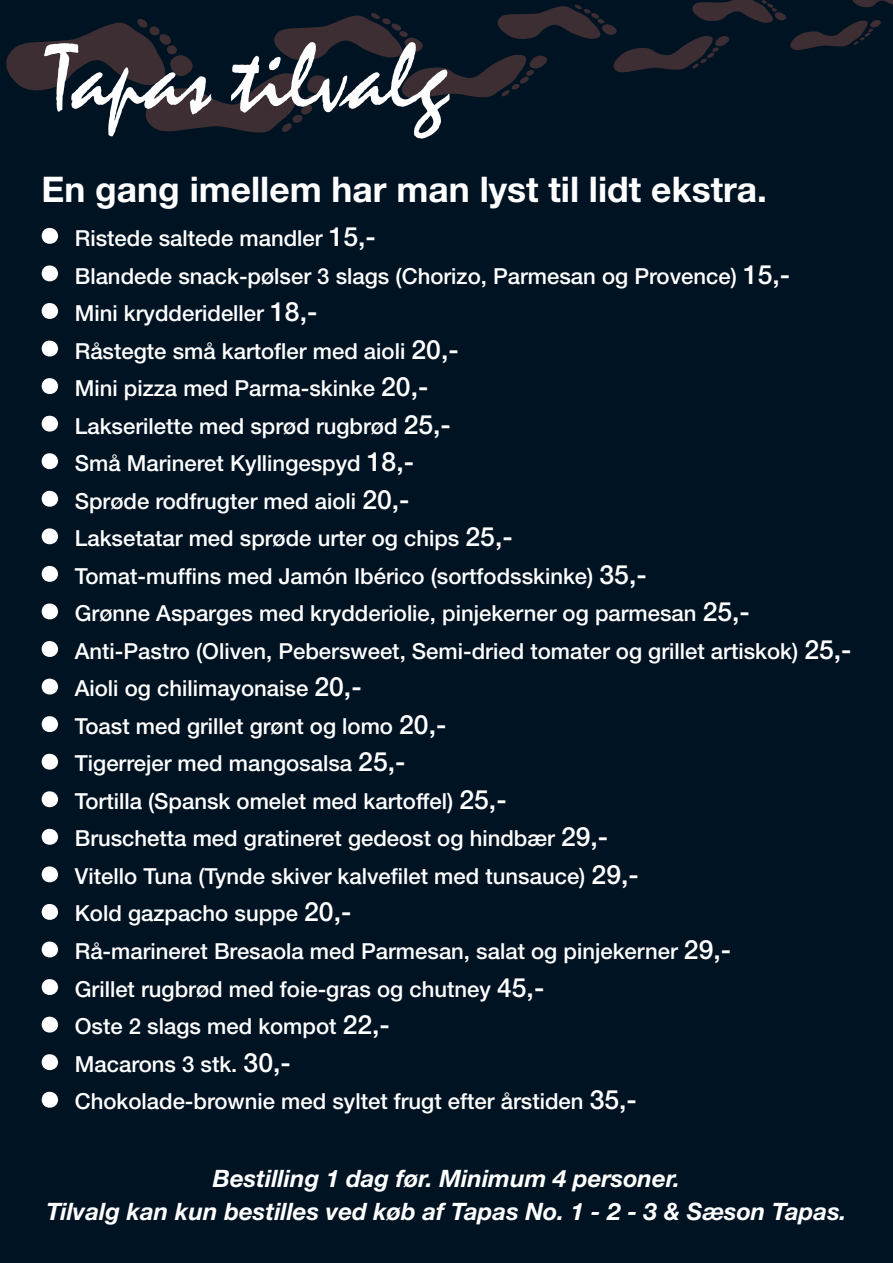
<style>
.page{position:relative;width:893px;height:1263px;background:#001322}
.page>*{position:absolute;margin:0;border:0;box-sizing:border-box;transform-origin:0 0}
.t1{font:italic 600 126px "Adobe Caslon Pro";color:#fff}
.t2{font:91.5px "Mistral";color:#fff}
.t3{font:700 35.4px "Helvetica Neue";color:#fff}
.t4{font:italic 700 24px "Helvetica Neue";color:#fff}
.t5{font:500 22.05px "Helvetica Neue";color:#fff}
.s1{font-size:26.55px}
</style>
<div class="page">
<svg style="left:6px;top:0;width:887px;height:133px"></svg>
<p class="t2" style="left:43px;top:26px;width:407px">Tapas tilvalg</p>
<p class="t3" style="left:42px;top:168px;width:727px">En gang imellem har man lyst til lidt ekstra.</p>
<p class="t1" style="left:36px;top:125px;width:33px">.</p>
<p class="t1" style="left:36px;top:163px;width:33px">.</p>
<p class="t1" style="left:36px;top:200px;width:33px">.</p>
<p class="t1" style="left:36px;top:238px;width:33px">.</p>
<p class="t1" style="left:36px;top:276px;width:33px">.</p>
<p class="t1" style="left:36px;top:313px;width:33px">.</p>
<p class="t1" style="left:36px;top:351px;width:33px">.</p>
<p class="t1" style="left:36px;top:388px;width:33px">.</p>
<p class="t1" style="left:36px;top:426px;width:33px">.</p>
<p class="t1" style="left:36px;top:463px;width:33px">.</p>
<p class="t1" style="left:36px;top:501px;width:33px">.</p>
<p class="t1" style="left:36px;top:538px;width:33px">.</p>
<p class="t1" style="left:36px;top:576px;width:33px">.</p>
<p class="t1" style="left:36px;top:614px;width:33px">.</p>
<p class="t1" style="left:36px;top:651px;width:33px">.</p>
<p class="t1" style="left:36px;top:689px;width:33px">.</p>
<p class="t1" style="left:36px;top:726px;width:33px">.</p>
<p class="t1" style="left:36px;top:764px;width:33px">.</p>
<p class="t1" style="left:36px;top:801px;width:33px">.</p>
<p class="t1" style="left:36px;top:839px;width:33px">.</p>
<p class="t1" style="left:36px;top:876px;width:33px">.</p>
<p class="t1" style="left:36px;top:914px;width:33px">.</p>
<p class="t1" style="left:36px;top:952px;width:33px">.</p>
<p class="t1" style="left:36px;top:989px;width:33px">.</p>
<p class="t5" style="left:75px;top:225px;width:303px">Ristede saltede mandler <span class="s1">15,-</span></p>
<p class="t5" style="left:75px;top:263px;width:717px">Blandede snack-pølser 3 slags (Chorizo, Parmesan og Provence) <span class="s1">15,-</span></p>
<p class="t5" style="left:75px;top:300px;width:244px">Mini krydderideller <span class="s1">18,-</span></p>
<p class="t5" style="left:75px;top:338px;width:385px">Råstegte små kartofler med aioli <span class="s1">20,-</span></p>
<p class="t5" style="left:75px;top:375px;width:355px">Mini pizza med Parma-skinke <span class="s1">20,-</span></p>
<p class="t5" style="left:75px;top:413px;width:378px">Lakserilette med sprød rugbrød <span class="s1">25,-</span></p>
<p class="t5" style="left:75px;top:450px;width:341px">Små Marineret Kyllingespyd <span class="s1">18,-</span></p>
<p class="t5" style="left:75px;top:488px;width:336px">Sprøde rodfrugter med aioli <span class="s1">20,-</span></p>
<p class="t5" style="left:75px;top:525px;width:439px">Laksetatar med sprøde urter og chips <span class="s1">25,-</span></p>
<p class="t5" style="left:75px;top:563px;width:573px">Tomat-muffins med Jamón Ibérico (sortfodsskinke) <span class="s1">35,-</span></p>
<p class="t5" style="left:75px;top:600px;width:677px">Grønne Asparges med krydderiolie, pinjekerner og parmesan <span class="s1">25,-</span></p>
<p class="t5" style="left:75px;top:638px;width:778px">Anti-Pastro (Oliven, Pebersweet, Semi-dried tomater og grillet artiskok) <span class="s1">25,-</span></p>
<p class="t5" style="left:75px;top:675px;width:288px">Aioli og chilimayonaise <span class="s1">20,-</span></p>
<p class="t5" style="left:75px;top:713px;width:373px">Toast med grillet grønt og lomo <span class="s1">20,-</span></p>
<p class="t5" style="left:75px;top:750px;width:332px">Tigerrejer med mangosalsa <span class="s1">25,-</span></p>
<p class="t5" style="left:75px;top:788px;width:433px">Tortilla (Spansk omelet med kartoffel) <span class="s1">25,-</span></p>
<p class="t5" style="left:75px;top:825px;width:535px">Bruschetta med gratineret gedeost og hindbær <span class="s1">29,-</span></p>
<p class="t5" style="left:75px;top:863px;width:565px">Vitello Tuna (Tynde skiver kalvefilet med tunsauce) <span class="s1">29,-</span></p>
<p class="t5" style="left:75px;top:900px;width:278px">Kold gazpacho suppe <span class="s1">20,-</span></p>
<p class="t5" style="left:75px;top:938px;width:658px">Rå-marineret Bresaola med Parmesan, salat og pinjekerner <span class="s1">29,-</span></p>
<p class="t5" style="left:75px;top:975px;width:471px">Grillet rugbrød med foie-gras og chutney <span class="s1">45,-</span></p>
<p class="t5" style="left:75px;top:1013px;width:317px">Oste 2 slags med kompot <span class="s1">22,-</span></p>
<p class="t5" style="left:75px;top:1050px;width:217px">Macarons 3 stk. <span class="s1">30,-</span></p>
<p class="t5" style="left:75px;top:1088px;width:564px">Chokolade-brownie med syltet frugt efter årstiden <span class="s1">35,-</span></p>
<p class="t4" style="left:213px;top:1163px;width:469px">Bestilling 1 dag før. Minimum 4 personer.</p>
<p class="t4" style="left:46px;top:1196px;width:801px">Tilvalg kan kun bestilles ved køb af Tapas No. 1 - 2 - 3 &amp; Sæson Tapas.</p>
</div>
